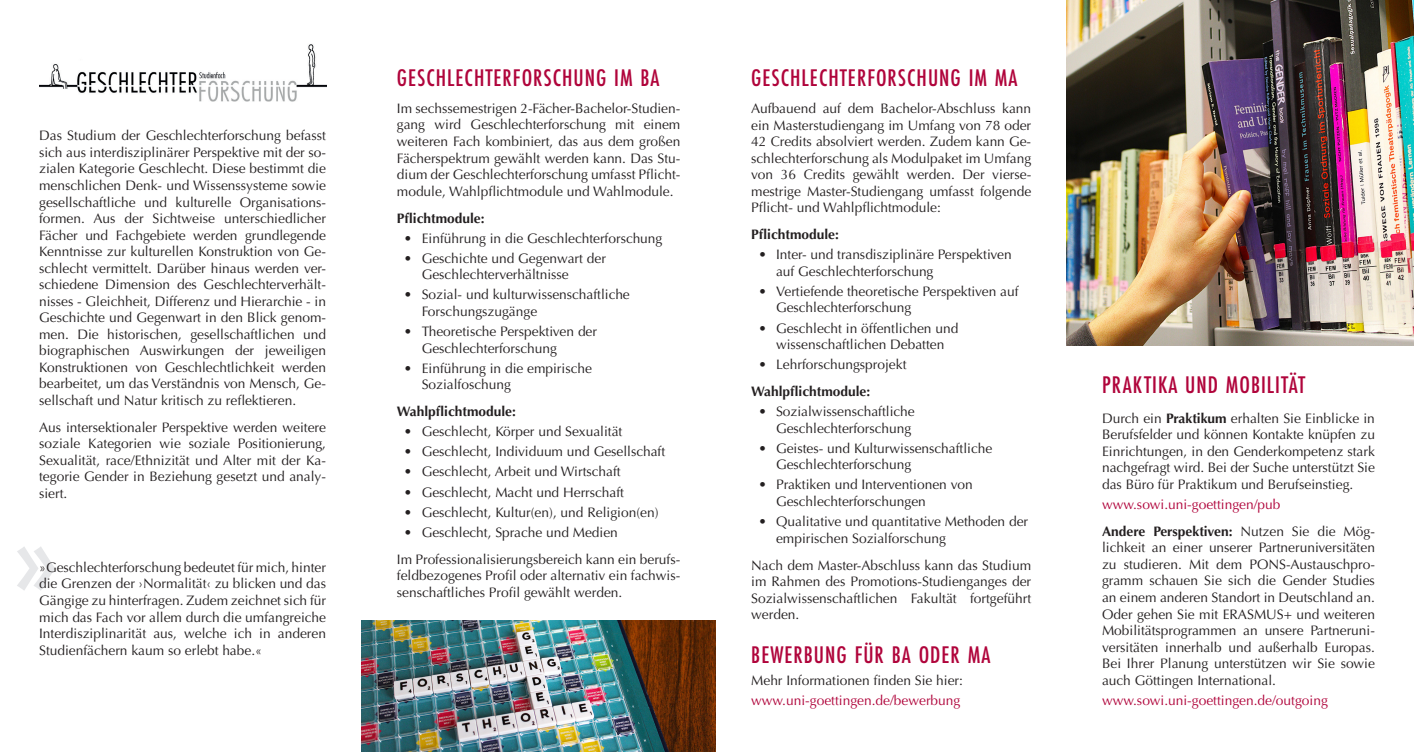
<style>
.page{position:relative;width:1414px;height:752px;background:#fff}
.page>*{position:absolute;margin:0;border:0;box-sizing:border-box;transform-origin:0 0}
.t1{font:700 112.5px "Optima LT Pro";color:#e6e7e9}
.t2{font:500 25px "Futura PT Cond";letter-spacing:.04em;color:#b0043b}
.t3{font:13.75px/16.5px "Optima LT Pro";color:#231f20}
.t4{font:13.75px/27.1px "Optima LT Pro";color:#b0043b}
.t5{font:700 13.75px "Optima LT Pro";color:#231f20}
.s1{font-weight:700}
.s2{font-weight:700;color:#231f20}
.s3{color:#231f20}
</style>
<div class="page">
<img style="left:362px;top:620px;width:354px;height:131px">
<img style="left:1067px;top:0;width:347px;height:345px">
<img style="left:39px;top:44px;width:287px;height:58px">
<p class="t3" style="left:39px;top:127px;width:288px;text-align:justify">Das Studium der Geschlechterforschung befasst sich aus interdisziplinärer Perspektive mit der so&shy;zialen Kategorie Geschlecht. Diese bestimmt die menschlichen Denk- und Wissenssysteme sowie gesellschaftliche und kulturelle Organisations&shy;formen. Aus der Sichtweise unterschiedlicher Fächer und Fachgebiete werden grundlegende Kenntnisse zur kulturellen Konstruktion von Ge&shy;schlecht vermittelt. Darüber hinaus werden ver&shy;schiedene Dimension des Geschlechterverhält&shy;nisses - Gleichheit, Differenz und Hierarchie - in Geschichte und Gegenwart in den Blick genom&shy;men. Die historischen, gesellschaftlichen und biographischen Auswirkungen der jeweiligen Konstruktionen von Geschlechtlichkeit werden bearbeitet, um das Verständnis von Mensch, Ge&shy;sellschaft und Natur kritisch zu reflektieren.</p>
<p class="t3" style="left:39px;top:419px;width:288px;text-align:justify">Aus intersektionaler Perspektive werden weitere soziale Kategorien wie soziale Positionierung, Sexualität, race/Ethnizität und Alter mit der Ka&shy;tegorie Gender in Beziehung gesetzt und analy&shy;siert.</p>
<h1 class="t1" style="left:8px;top:488px;width:58px">»</h1>
<p class="t3" style="left:39px;top:559px;width:288px;text-align:justify">»Geschlechterforschung bedeutet für mich, hinter die Grenzen der ›Normalität‹ zu blicken und das Gängige zu hinterfragen. Zudem zeichnet sich für mich das Fach vor allem durch die umfangreiche Interdisziplinarität aus, welche ich in anderen Studienfächern kaum so erlebt habe.«</p>
<h2 class="t2" style="left:397px;top:63px;width:264px">GESCHLECHTERFORSCHUNG IM BA</h2>
<h2 class="t2" style="left:751px;top:63px;width:268px">GESCHLECHTERFORSCHUNG IM MA</h2>
<p class="t3" style="left:397px;top:100px;width:285px;text-align:justify">Im sechssemestrigen 2-Fächer-Bachelor-Studien&shy;gang wird Geschlechterforschung mit einem weiteren Fach kombiniert, das aus dem großen Fächerspektrum gewählt werden kann. Das Stu&shy;dium der Geschlechterforschung umfasst Pflicht&shy;module, Wahlpflichtmodule und Wahlmodule.</p>
<p class="t5" style="left:397px;top:209px;width:89px">Pflichtmodule:</p>
<p class="t3" style="left:404px;top:230px;width:260px">• Einführung in die Geschlechterforschung</p>
<p class="t3" style="left:422px;top:250px;width:186px;text-indent:-18px">• Geschichte und Gegenwart der<br>Geschlechterverhältnisse</p>
<p class="t3" style="left:422px;top:286px;width:210px;text-indent:-18px">• Sozial- und kulturwissenschaftliche<br>Forschungszugänge</p>
<p class="t3" style="left:422px;top:323px;width:177px;text-indent:-18px">• Theoretische Perspektiven der<br>Geschlechterforschung</p>
<p class="t3" style="left:422px;top:359px;width:172px;text-indent:-18px">• Einführung in die empirische<br>Sozialfoschung</p>
<p class="t5" style="left:397px;top:402px;width:121px">Wahlpflichtmodule:</p>
<p class="t3" style="left:404px;top:423px;width:220px">• Geschlecht, Körper und Sexualität</p>
<p class="t3" style="left:404px;top:443px;width:263px">• Geschlecht, Individuum und Gesellschaft</p>
<p class="t3" style="left:404px;top:463px;width:218px">• Geschlecht, Arbeit und Wirtschaft</p>
<p class="t3" style="left:404px;top:483px;width:221px">• Geschlecht, Macht und Herrschaft</p>
<p class="t3" style="left:404px;top:503px;width:256px">• Geschlecht, Kultur(en), und Religion(en)</p>
<p class="t3" style="left:397px;top:518px;width:285px;line-height:27.1px;text-indent:7px">• Geschlecht, Sprache und Medien<br>Im Professionalisierungsbereich kann ein berufs-</p>
<p class="t3" style="left:397px;top:567px;width:285px">feldbezogenes Profil oder alternativ ein fachwis&shy;senschaftliches Profil gewählt werden.</p>
<p class="t3" style="left:751px;top:100px;width:281px;text-align:justify">Aufbauend auf dem Bachelor-Abschluss kann ein Masterstudiengang im Umfang von 78 oder 42 Credits absolviert werden. Zudem kann Ge&shy;schlechterforschung als Modulpaket im Umfang von 36 Credits gewählt werden. Der vierse&shy;mestrige Master-Studiengang umfasst folgende Pflicht- und Wahlpflichtmodule:</p>
<p class="t5" style="left:751px;top:226px;width:89px">Pflichtmodule:</p>
<p class="t3" style="left:776px;top:246px;width:237px;text-indent:-18px">• Inter- und transdisziplinäre Perspektiven auf Geschlechterforschung</p>
<p class="t3" style="left:776px;top:283px;width:244px;text-indent:-18px">• Vertiefende theoretische Perspektiven auf<br>Geschlechterforschung</p>
<p class="t3" style="left:758px;top:319px;width:201px;text-align:center">• Geschlecht in öffentlichen und wissenschaftlichen Debatten</p>
<p class="t3" style="left:758px;top:356px;width:150px">• Lehrforschungsprojekt</p>
<p class="t5" style="left:751px;top:382px;width:121px">Wahlpflichtmodule:</p>
<p class="t3" style="left:758px;top:403px;width:158px;text-align:right">• Sozialwissenschaftliche<br>Geschlechterforschung</p>
<p class="t3" style="left:776px;top:440px;width:218px;text-indent:-18px">• Geistes- und Kulturwissenschaftliche<br>Geschlechterforschung</p>
<p class="t3" style="left:776px;top:476px;width:198px;text-indent:-18px">• Praktiken und Interventionen von<br>Geschlechterforschungen</p>
<p class="t3" style="left:776px;top:513px;width:254px;text-indent:-18px">• Qualitative und quantitative Methoden der empirischen Sozialforschung</p>
<p class="t3" style="left:751px;top:556px;width:281px;text-align:justify">Nach dem Master-Abschluss kann das Studium im Rahmen des Promotions-Studienganges der Sozialwissenschaftlichen Fakultät fortgeführt werden.</p>
<h2 class="t2" style="left:751px;top:639px;width:240px">BEWERBUNG FÜR BA ODER MA</h2>
<p class="t3" style="left:751px;top:671px;width:213px">Mehr Informationen finden Sie hier:</p>
<p class="t4" style="left:751px;top:686px;width:211px">www.uni-goettingen.de/bewerbung</p>
<h2 class="t2" style="left:1102px;top:370px;width:205px">PRAKTIKA UND MOBILITÄT</h2>
<p class="t3" style="left:1102px;top:409px;width:274px;text-align:justify">Durch ein <span class="s1">Praktikum</span> erhalten Sie Einblicke in Berufsfelder und können Kontakte knüpfen zu Einrichtungen, in den Genderkompetenz stark nachgefragt wird. Bei der Suche unterstützt Sie das Büro für Praktikum und Berufseinstieg.</p>
<p class="t4" style="left:1102px;top:490px;width:274px">www.sowi.uni-goettingen/pub<br><span class="s2">Andere Perspektiven:</span> <span class="s3">Nutzen Sie die Mög-</span></p>
<p class="t3" style="left:1102px;top:539px;width:274px;text-align:justify">lichkeit an einer unserer Partneruniversitäten zu studieren. Mit dem PONS-Austauschpro&shy;gramm schauen Sie sich die Gender Studies an einem anderen Standort in Deutschland an.<br>Oder gehen Sie mit ERASMUS+ und weiteren Mobilitätsprogrammen an unsere Partneruni&shy;versitäten innerhalb und außerhalb Europas.<br>Bei Ihrer Planung unterstützen wir Sie sowie auch Göttingen International.</p>
<p class="t4" style="left:1102px;top:686px;width:227px">www.sowi.uni-goettingen.de/outgoing</p>
</div>
